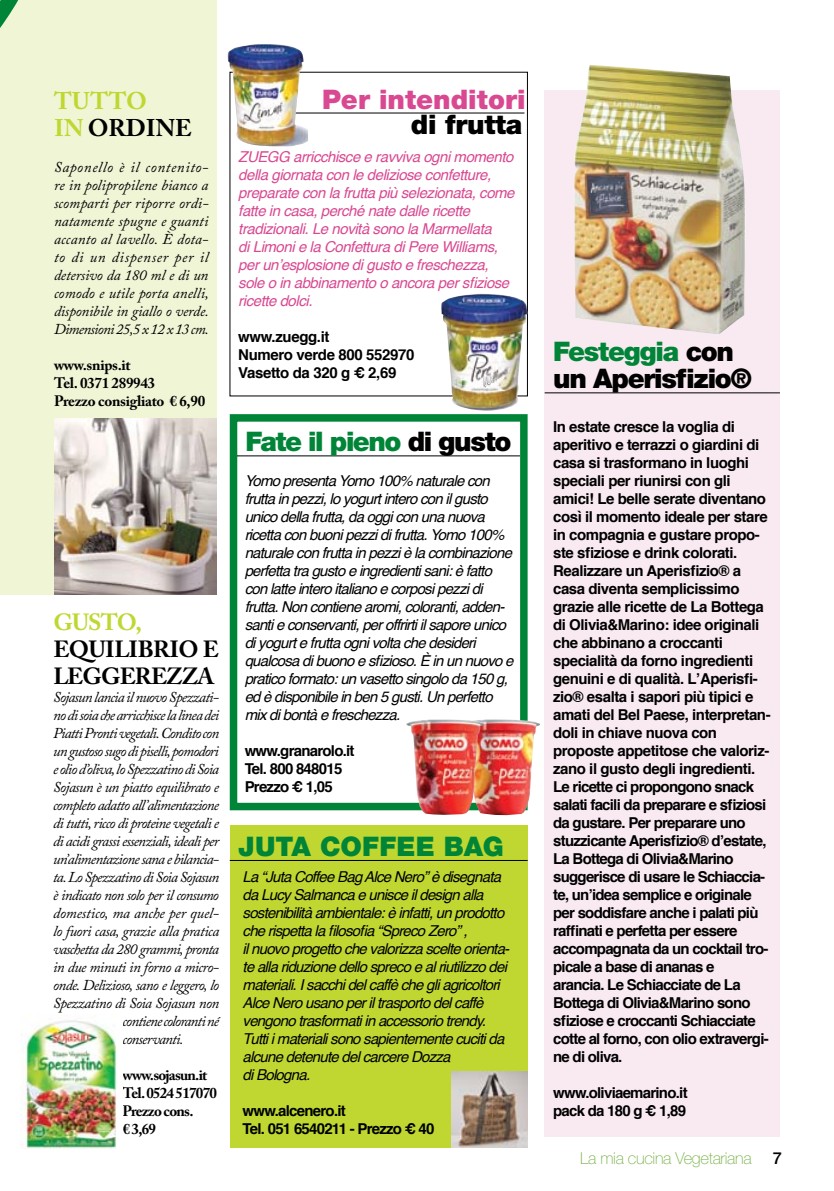
<style>
.page{position:relative;width:834px;height:1191px;background:#fff}
.page>*{position:absolute;margin:0;border:0;box-sizing:border-box;transform-origin:0 0}
.t1{font:900 27px/27px "Helvetica Neue LT Std";letter-spacing:-.045em;color:#000}
.t2{font:900 27px "Helvetica Neue LT Std";letter-spacing:-.045em;color:#008538}
.t3{font:900 27px "Helvetica Neue LT Std";color:#d94991}
.t4{font:900 27px "Helvetica Neue LT Std";color:#008538}
.t5{font:900 27px "Helvetica Neue LT Std";letter-spacing:-.01em;color:#000}
.t6{font:700 24px/27px "Adobe Caslon Pro";color:#bfd730}
.t7{font:700 23.25px/27px "Adobe Caslon Pro";letter-spacing:-.035em;color:#000}
.t8{font:700 23.25px "Adobe Caslon Pro";letter-spacing:-.035em;color:#bfd730}
.t9{font:100 16.5px "Helvetica Neue LT Std";letter-spacing:-.02em;color:#76b043}
.t10{font:500 16.5px "Helvetica Neue LT Std";color:#000}
.t11{font:700 15px/18px "Helvetica";letter-spacing:-.03em;color:#000}
.t12{font:italic 15px/18px "Helvetica";letter-spacing:-.05em;color:#000}
.t13{font:italic 15px/18px "Adobe Caslon Pro";letter-spacing:-.05em;color:#000;text-align:justify}
.t14{font:italic 15px/18px "Helvetica";letter-spacing:-.03em;color:#d94991}
.t15{font:700 15px/18px "Helvetica";letter-spacing:-.05em;color:#000}
.t16{font:700 15px/18px "Adobe Caslon Pro";letter-spacing:-.02em;color:#000}
.t17{font:700 15px/18px "Adobe Caslon Pro";letter-spacing:-.05em;color:#000}
.t18{font:italic 15px "Adobe Caslon Pro";letter-spacing:-.025em;color:#000}
.t19{font:italic 15px "Adobe Caslon Pro";letter-spacing:-.01em;color:#000}
.s1{color:#000}
.s2{color:#008538}
</style>
<div class="page">
<div style="left:0;top:0;width:216px;height:594px;background:#eff5d5"></div>
<div style="left:230px;top:825px;width:297px;height:322px;background:#bfd730"></div>
<hr style="left:230px;top:860px;width:297px;height:1px;background:#000">
<svg style="left:216px;top:0;width:564px;height:434px"></svg>
<svg style="left:0;top:0;width:19px;height:28px"></svg>
<div style="left:230px;top:414px;width:297px;height:396px;border:8px solid #008538"></div>
<hr style="left:237px;top:455px;width:283px;height:1px;background:#000">
<svg style="left:51px;top:541px;width:166px;height:54px"></svg>
<div style="left:544px;top:90px;width:235px;height:1047px;background:#f9eaf1"></div>
<hr style="left:544px;top:392px;width:235px;height:1px;background:#000">
<hr style="left:286px;top:113px;width:238px;height:1px;background:#000">
<img style="left:451px;top:1071px;width:76px;height:76px">
<img style="left:20px;top:1014px;width:97px;height:135px">
<img style="left:484px;top:719px;width:56px;height:96px">
<img style="left:406px;top:719px;width:78px;height:96px">
<img style="left:227px;top:44px;width:81px;height:103px">
<img style="left:441px;top:294px;width:86px;height:117px">
<img style="left:568px;top:65px;width:182px;height:269px">
<img style="left:54px;top:418px;width:162px;height:176px">
<h2 class="t6" style="left:54px;top:87px;width:139px">tutto<br>in <span class="s1">ordine</span></h2>
<p class="t13" style="left:54px;top:158px;width:156px">Saponello è il contenito&shy;re in polipropilene bianco a scomparti per riporre ordi&shy;natamente spugne e guanti accanto al lavello. è dota&shy;to di un dispenser per il detersivo da 180 ml e di un comodo e utile porta anelli, disponibile in giallo o verde.<br>Dimensioni 25,5 x 12 x 13 cm.</p>
<p class="t16" style="left:54px;top:356px;width:153px">www.snips.it<br>Tel. 0371 289943<br>Prezzo consigliato € 6,90</p>
<h3 class="t8" style="left:53px;top:608px;width:90px">gusto,</h3>
<h3 class="t7" style="left:53px;top:635px;width:167px">equilibrio e leggerezza</h3>
<p class="t13" style="left:53px;top:688px;width:167px">Sojasun lancia il nuovo Spezzati-</p>
<p class="t13" style="left:53px;top:706px;width:167px">no di soia che arricchisce la linea dei</p>
<p class="t13" style="left:53px;top:724px;width:167px">Piatti Pronti vegetali. Condito con</p>
<p class="t13" style="left:53px;top:742px;width:167px">un gustoso sugo di piselli, pomodori</p>
<p class="t13" style="left:53px;top:760px;width:167px">e olio d’oliva, lo Spezzatino di Soia</p>
<p class="t13" style="left:53px;top:778px;width:167px">Sojasun è un piatto equilibrato e</p>
<p class="t13" style="left:53px;top:796px;width:167px">completo adatto all’alimentazione</p>
<p class="t13" style="left:53px;top:814px;width:167px">di tutti, ricco di proteine vegetali e</p>
<p class="t13" style="left:53px;top:832px;width:167px">di acidi grassi essenziali, ideali per</p>
<p class="t13" style="left:53px;top:850px;width:167px">un’alimentazione sana e bilancia-</p>
<p class="t13" style="left:53px;top:868px;width:167px">ta. Lo Spezzatino di Soia Sojasun</p>
<p class="t13" style="left:53px;top:886px;width:167px">è indicato non solo per il consumo</p>
<p class="t19" style="left:53px;top:904px;width:167px">domestico, ma anche per quel-</p>
<p class="t18" style="left:53px;top:922px;width:168px">lo fuori casa, grazie alla pratica</p>
<p class="t13" style="left:53px;top:940px;width:167px">vaschetta da 280 grammi, pronta</p>
<p class="t13" style="left:53px;top:958px;width:167px">in due minuti in forno a micro-</p>
<p class="t13" style="left:53px;top:976px;width:167px">onde. Delizioso, sano e leggero, lo</p>
<p class="t13" style="left:53px;top:994px;width:167px">Spezzatino di Soia Sojasun non</p>
<p class="t13" style="left:123px;top:1012px;width:98px">contiene coloranti né</p>
<p class="t13" style="left:123px;top:1030px;width:62px">conservanti.</p>
<p class="t17" style="left:123px;top:1066px;width:96px">www.sojasun.it<br>Tel. 0524 517070<br>Prezzo cons.<br>€ 3,69</p>
<h1 class="t3" style="left:322px;top:83px;width:205px">Per intenditori</h1>
<h1 class="t5" style="left:411px;top:108px;width:113px">di frutta</h1>
<p class="t14" style="left:238px;top:148px;width:278px">ZUEGG arricchisce e ravviva ogni momento della giornata con le deliziose confetture, preparate con la frutta più selezionata, come fatte in casa, perché nate dalle ricette tradizionali. Le novità sono la Marmellata<br>di Limoni e la Confettura di Pere Williams, per un’esplosione di gusto e freschezza, sole o in abbinamento o ancora per sfiziose ricette dolci.</p>
<p class="t11" style="left:238px;top:328px;width:178px">www.zuegg.it<br>Numero verde 800 552970<br>Vasetto da 320 g € 2,69</p>
<h1 class="t2" style="left:245px;top:426px;width:267px">Fate il pieno <span class="s1">di gusto</span></h1>
<p class="t12" style="left:244px;top:472px;width:270px">Yomo presenta Yomo 100% naturale con frutta in pezzi, lo yogurt intero con il gusto unico della frutta, da oggi con una nuova ricetta con buoni pezzi di frutta. Yomo 100% naturale con frutta in pezzi è la combinazione perfetta tra gusto e ingredienti sani: è fatto con latte intero italiano e corposi pezzi di frutta. Non contiene aromi, coloranti, adden&shy;santi e conservanti, per offrirti il sapore unico di yogurt e frutta ogni volta che desideri qualcosa di buono e sfizioso. è in un nuovo e pratico formato: un vasetto singolo da 150 g, ed è disponibile in ben 5 gusti. Un perfetto mix di bontà e freschezza.</p>
<p class="t15" style="left:244px;top:742px;width:111px">www.granarolo.it<br>Tel. 800 848015<br>Prezzo € 1,05</p>
<h1 class="t4" style="left:238px;top:830px;width:267px">JUTA COFFEE BAG</h1>
<p class="t12" style="left:242px;top:868px;width:268px">La “Juta Coffee Bag Alce Nero” è disegnata da Lucy Salmanca e unisce il design alla sostenibilità ambientale: è infatti, un prodotto che rispetta la filosofia “Spreco Zero” ,<br>il nuovo progetto che valorizza scelte orienta&shy;te alla riduzione dello spreco e al riutilizzo dei materiali. I sacchi del caffè che gli agricoltori Alce Nero usano per il trasporto del caffè vengono trasformati in accessorio trendy.<br>Tutti i materiali sono sapientemente cuciti da alcune detenute del carcere Dozza<br>di Bologna.</p>
<p class="t15" style="left:242px;top:1102px;width:193px">www.alcenero.it<br>Tel. 051 6540211 - Prezzo € 40</p>
<h1 class="t1" style="left:553px;top:338px;width:200px"><span class="s2">Festeggia</span> con un Aperisfizio®</h1>
<p class="t11" style="left:553px;top:418px;width:219px">In estate cresce la voglia di aperitivo e terrazzi o giardini di casa si trasformano in luoghi speciali per riunirsi con gli amici! Le belle serate diventano così il momento ideale per stare in compagnia e gustare propo&shy;ste sfiziose e drink colorati.<br>Realizzare un Aperisfizio® a casa diventa semplicissimo grazie alle ricette de La Bottega di Olivia&amp;Marino: idee originali che abbinano a croccanti specialità da forno ingredienti genuini e di qualità. L’Aperisfi&shy;zio® esalta i sapori più tipici e amati del Bel Paese, interpretan&shy;doli in chiave nuova con proposte appetitose che valoriz&shy;zano il gusto degli ingredienti.<br>Le ricette ci propongono snack salati facili da preparare e sfiziosi da gustare. Per preparare uno stuzzicante Aperisfizio® d’estate,<br>La Bottega di Olivia&amp;Marino suggerisce di usare le Schiaccia&shy;te, un’idea semplice e originale per soddisfare anche i palati più raffinati e perfetta per essere accompagnata da un cocktail tro&shy;picale a base di ananas e<br>arancia. Le Schiacciate de La<br>Bottega di Olivia&amp;Marino sono sfiziose e croccanti Schiacciate cotte al forno, con olio extravergi&shy;ne di oliva.</p>
<p class="t15" style="left:553px;top:1084px;width:136px">www.oliviaemarino.it pack da 180 g € 1,89</p>
<p class="t9" style="left:580px;top:1148px;width:173px">La mia cucina Vegetariana</p>
<p class="t10" style="left:772px;top:1148px;width:11px">7</p>
</div>
